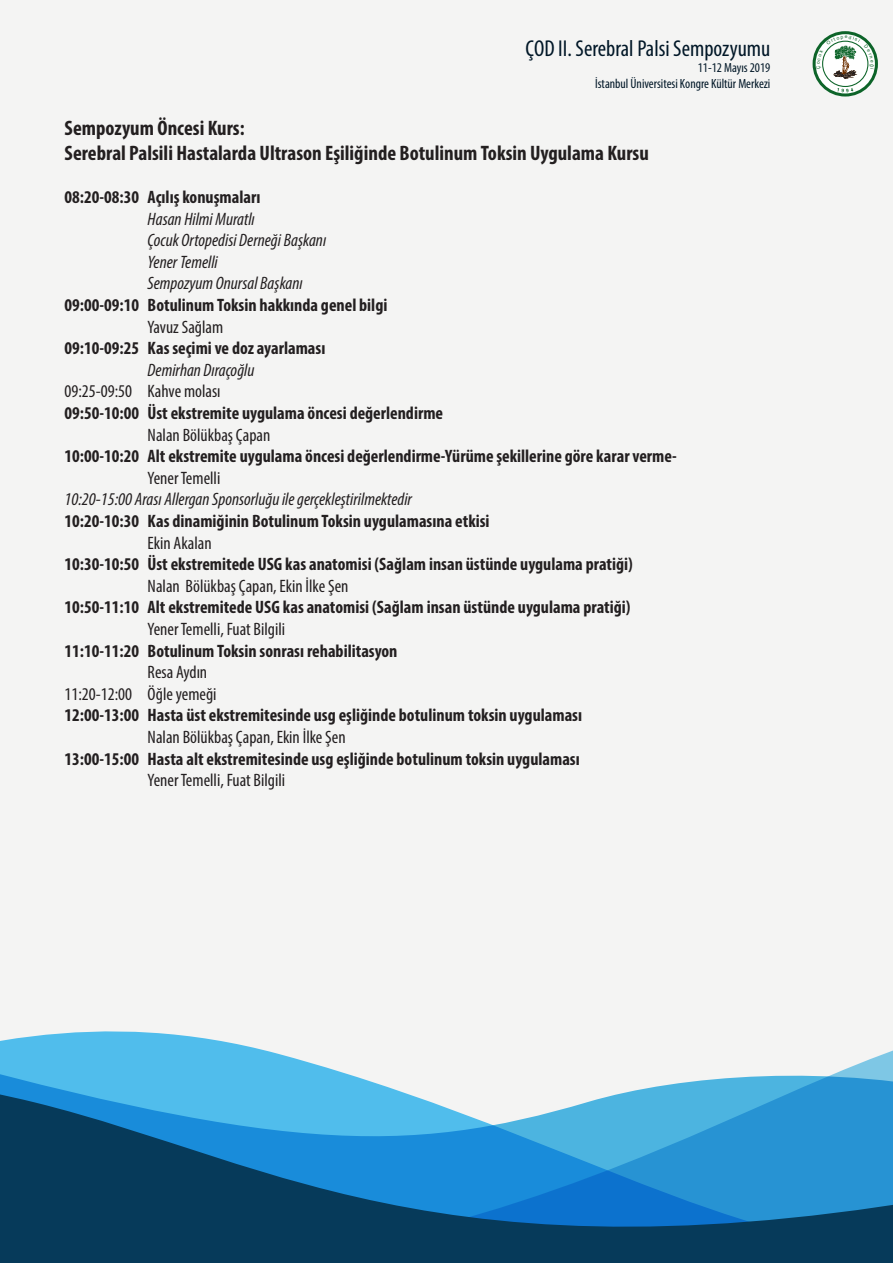
<style>
.page{position:relative;width:893px;height:1263px;background:#f4f4f3}
.page>*{position:absolute;margin:0;border:0;box-sizing:border-box;transform-origin:0 0}
.t1{font:condensed 23.1px "Myriad Pro";color:#011727}
.t2{font:700 condensed 21px/25.2px "Myriad Pro";color:#231f20}
.t3{font:700 condensed 18px "Myriad Pro";color:#231f20}
.t4{font:condensed 18px/21.6px "Myriad Pro";color:#231f20}
.t5{font:italic condensed 18px/21.6px "Myriad Pro";color:#231f20}
.t6{font:condensed 13.35px/16px "Myriad Pro";color:#011727;text-align:right}
</style>
<div class="page">
<svg style="left:0;top:1031px;width:226px;height:11px;fill:#50bdec"></svg>
<svg style="left:0;top:1042px;width:893px;height:221px"></svg>
<svg style="left:814px;top:33px;width:62px;height:62px"></svg>
<div style="left:813px;top:31px;width:65px;height:66px;border:3px solid #0d6429;border-radius:50%"></div>
<svg style="left:837px;top:88px;width:16px;height:4px"></svg>
<svg style="left:816px;top:35px;width:58px;height:44px"></svg>
<p class="t1" style="left:525px;top:34px;width:246px">ÇOD II. Serebral Palsi Sempozyumu</p>
<p class="t6" style="left:595px;top:59px;width:177px">11-12 Mayıs 2019<br>İstanbul Üniversitesi Kongre Kültür Merkezi</p>
<p class="t2" style="left:65px;top:114px;width:586px">Sempozyum Öncesi Kurs:<br>Serebral Palsili Hastalarda Ultrason Eşiliğinde Botulinum Toksin Uygulama Kursu</p>
<p class="t3" style="left:65px;top:186px;width:197px">08:20-08:30 Açılış konuşmaları</p>
<p class="t5" style="left:148px;top:208px;width:180px">Hasan Hilmi Muratlı<br>Çocuk Ortopedisi Derneği Başkanı<br>Yener Temelli<br>Sempozyum Onursal Başkanı</p>
<p class="t3" style="left:65px;top:294px;width:324px">09:00-09:10 Botulinum Toksin hakkında genel bilgi</p>
<p class="t4" style="left:148px;top:316px;width:77px">Yavuz Sağlam</p>
<p class="t3" style="left:65px;top:337px;width:262px">09:10-09:25 Kas seçimi ve doz ayarlaması</p>
<p class="t5" style="left:148px;top:359px;width:108px">Demirhan Dıraçoğlu</p>
<p class="t4" style="left:65px;top:380px;width:157px">09:25-09:50 Kahve molası</p>
<p class="t3" style="left:65px;top:402px;width:380px">09:50-10:00 Üst ekstremite uygulama öncesi değerlendirme</p>
<p class="t4" style="left:148px;top:424px;width:124px">Nalan Bölükbaş Çapan</p>
<p class="t3" style="left:65px;top:445px;width:614px">10:00-10:20 Alt ekstremite uygulama öncesi değerlendirme-Yürüme şekillerine göre karar verme-</p>
<p class="t4" style="left:148px;top:467px;width:74px">Yener Temelli</p>
<p class="t5" style="left:65px;top:488px;width:349px">10:20-15:00 Arası Allergan Sponsorluğu ile gerçekleştirilmektedir</p>
<p class="t3" style="left:65px;top:510px;width:426px">10:20-10:30 Kas dinamiğinin Botulinum Toksin uygulamasına etkisi</p>
<p class="t4" style="left:148px;top:532px;width:66px">Ekin Akalan</p>
<p class="t3" style="left:65px;top:553px;width:570px">10:30-10:50 Üst ekstremitede USG kas anatomisi (Sağlam insan üstünde uygulama pratiği)</p>
<p class="t4" style="left:148px;top:575px;width:202px">Nalan Bölükbaş Çapan, Ekin İlke Şen</p>
<p class="t3" style="left:65px;top:596px;width:567px">10:50-11:10 Alt ekstremitede USG kas anatomisi (Sağlam insan üstünde uygulama pratiği)</p>
<p class="t4" style="left:148px;top:618px;width:139px">Yener Temelli, Fuat Bilgili</p>
<p class="t3" style="left:65px;top:639px;width:334px">11:10-11:20 Botulinum Toksin sonrası rehabilitasyon</p>
<p class="t4" style="left:65px;top:661px;width:153px;text-indent:83px">Resa Aydın<br>11:20-12:00 Öğle yemeği</p>
<p class="t3" style="left:65px;top:704px;width:519px">12:00-13:00 Hasta üst ekstremitesinde usg eşliğinde botulinum toksin uygulaması</p>
<p class="t4" style="left:148px;top:726px;width:200px">Nalan Bölükbaş Çapan, Ekin İlke Şen</p>
<p class="t3" style="left:65px;top:747px;width:517px">13:00-15:00 Hasta alt ekstremitesinde usg eşliğinde botulinum toksin uygulaması</p>
<p class="t4" style="left:148px;top:769px;width:139px">Yener Temelli, Fuat Bilgili</p>
</div>
